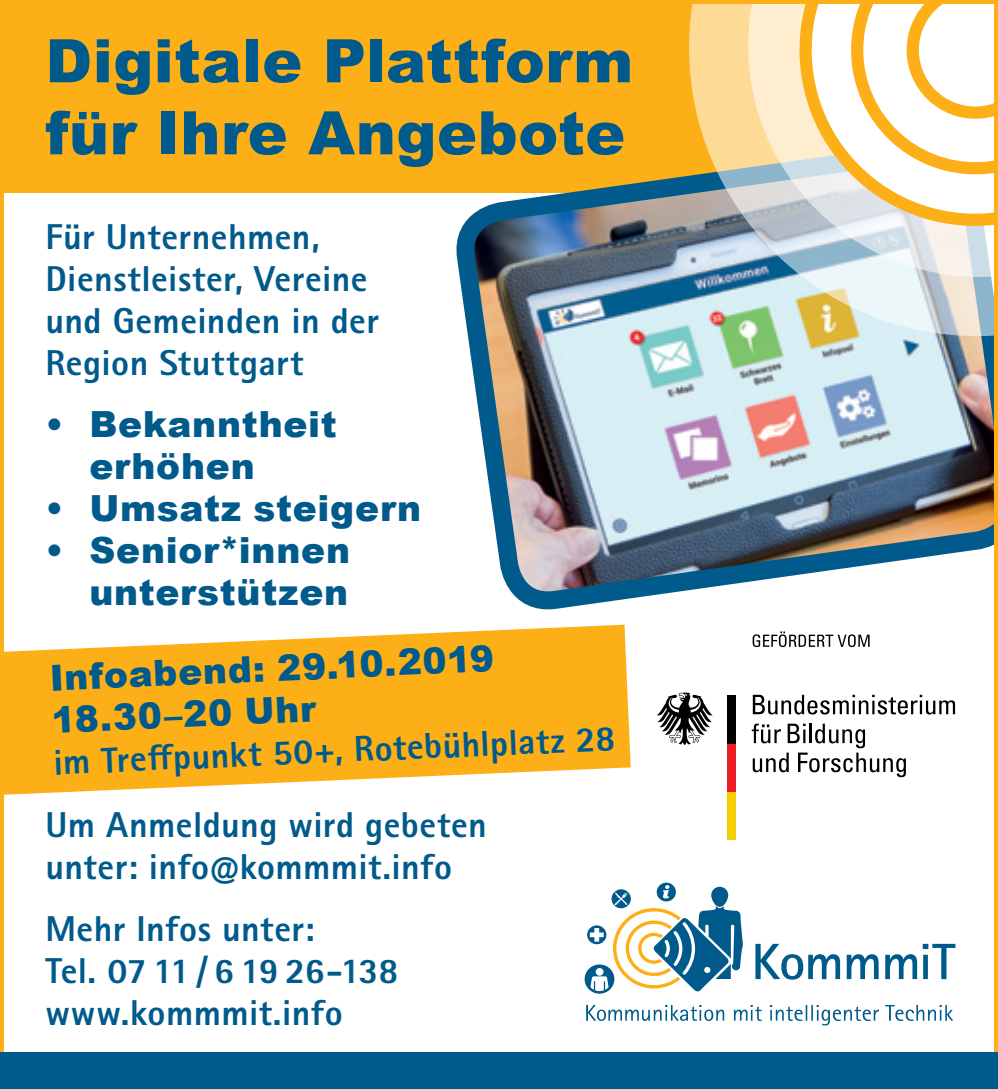
<style>
.page{position:relative;width:998px;height:1089px;background:#fff}
.page>*{position:absolute;margin:0;border:0;box-sizing:border-box;transform-origin:0 0}
.t1{font:900 60px "Arial";letter-spacing:.005em;color:#005a8b}
.Fliesstext{font:800 36px "Rotis Sans Serif Std";letter-spacing:.01em;color:#005a8b}
.t2{font:900 36px "Arial";letter-spacing:.02em;color:#005a8b}
.Fliesstext-2{font:800 36px "Rotis Sans Serif Std";letter-spacing:-.025em;color:#005a8b}
</style>
<div class="page">
<div style="left:727px;top:791px;width:9px;height:48px;background:#f5ce00"></div>
<div style="left:0;top:0;width:998px;height:193px;background:#fcaf17"></div>
<svg style="left:5px;top:631px;width:455px;height:164px;fill:#fcaf17"></svg>
<div style="left:585px;top:964px;width:29px;height:29px;background:#005a8b;border-radius:50%"></div>
<svg style="left:587px;top:925px;width:19px;height:19px"></svg>
<svg style="left:657px;top:882px;width:19px;height:19px"></svg>
<svg style="left:755px;top:943px;width:200px;height:36px"></svg>
<svg style="left:885px;top:1004px;width:68px;height:17px"></svg>
<svg style="left:770px;top:1004px;width:109px;height:21px"></svg>
<svg style="left:734px;top:1004px;width:28px;height:17px"></svg>
<svg style="left:586px;top:1004px;width:138px;height:17px"></svg>
<svg style="left:590px;top:885px;width:153px;height:107px"></svg>
<img style="left:460px;top:175px;width:533px;height:617px">
<svg style="left:689px;top:5px;width:304px;height:331px"></svg>
<svg style="left:795px;top:5px;width:198px;height:227px"></svg>
<svg style="left:850px;top:5px;width:143px;height:176px"></svg>
<div style="left:0;top:1052px;width:998px;height:37px;background:#005a8b"></div>
<p class="t1" style="left:45px;top:17px;width:589px">Digitale Plattform</p>
<p class="t1" style="left:45px;top:89px;width:581px">für Ihre Angebote</p>
<p class="Fliesstext" style="left:45px;top:214px;width:276px">Für Unternehmen,</p>
<p class="Fliesstext" style="left:45px;top:256px;width:324px">Dienstleister, Vereine</p>
<p class="Fliesstext" style="left:45px;top:298px;width:335px">und Gemeinden in der</p>
<p class="Fliesstext" style="left:45px;top:340px;width:260px">Region Stuttgart</p>
<p class="t2" style="left:45px;top:398px;width:293px">• Bekanntheit</p>
<p class="t2" style="left:89px;top:440px;width:167px">erhöhen</p>
<p class="t2" style="left:45px;top:482px;width:377px">• Umsatz steigern</p>
<p class="t2" style="left:45px;top:524px;width:306px">• Senior*innen</p>
<p class="t2" style="left:89px;top:566px;width:260px">unterstützen</p>
<p class="t2" style="left:48px;top:653px;width:446px;rotate:-3deg">Infoabend: 29.10.2019</p>
<p class="t2" style="left:50px;top:694px;width:266px;rotate:-3deg">18.30–20 Uhr</p>
<p class="Fliesstext" style="left:52px;top:742px;width:564px;rotate:-3deg">im Treff punkt 50+, Rotebühlplatz 28</p>
<p class="Fliesstext" style="left:45px;top:802px;width:443px">Um Anmeldung wird gebeten</p>
<p class="Fliesstext" style="left:45px;top:844px;width:408px">unter: info@kommmit.info</p>
<p class="Fliesstext" style="left:45px;top:906px;width:271px">Mehr Infos unter:</p>
<p class="Fliesstext-2" style="left:45px;top:948px;width:355px">Tel. 07 11 / 6 19 26-138</p>
<p class="Fliesstext" style="left:45px;top:990px;width:299px">www.kommmit.info</p>
</div>
